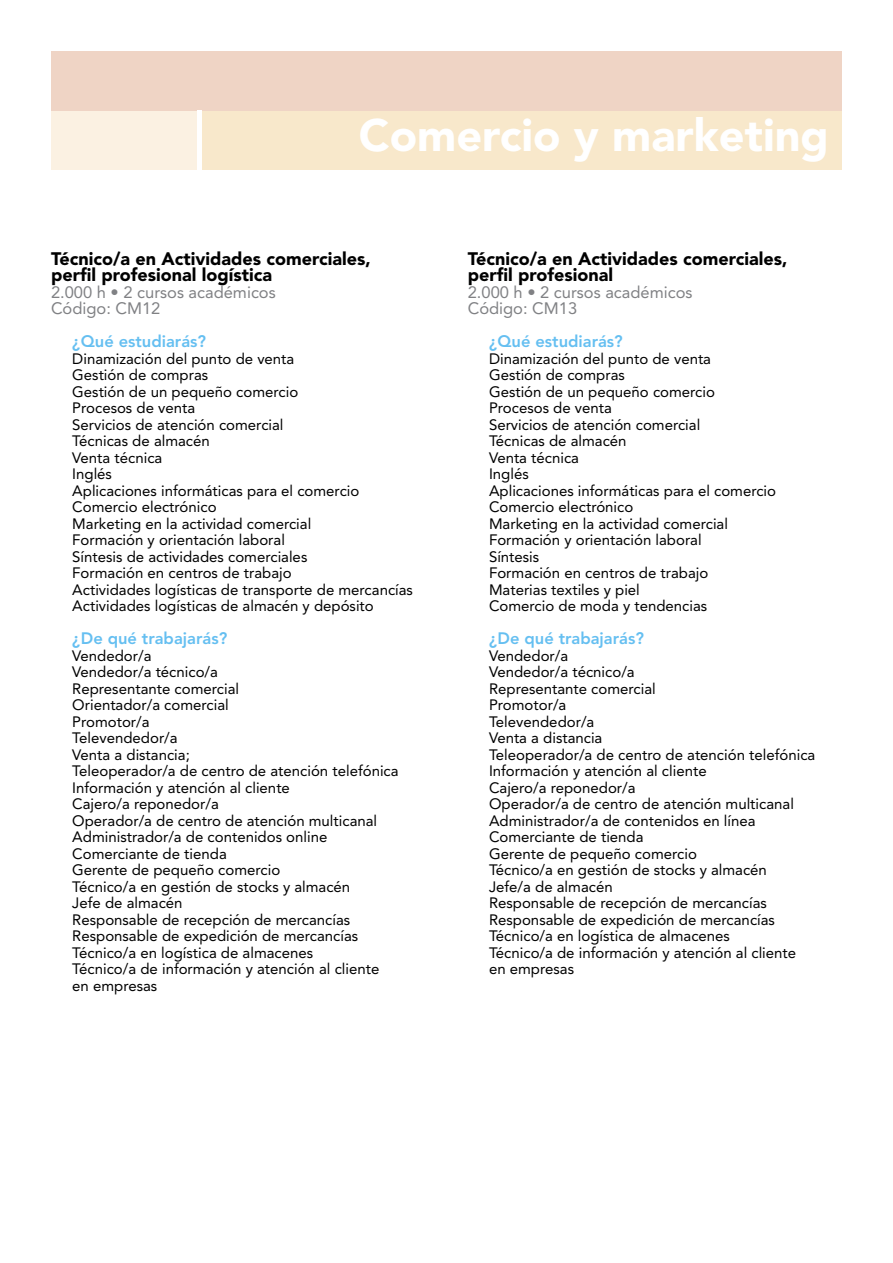
<style>
.page{position:relative;width:893px;height:1263px;background:#fff}
.page>*{position:absolute;margin:0;border:0;box-sizing:border-box;transform-origin:0 0}
.t1{font:900 45px "Avenir LT Std";color:#fff}
.curs{font:900 18px/16.5px "Avenir LT Std";color:#000}
.Codi{font:16.5px "Avenir LT Std";color:#808184}
.pregunta{font:800 16.5px "Avenir LT Std";color:#65bff1}
.text{font:15px/16.5px "Avenir LT Std";color:#000}
</style>
<div class="page">
<div style="left:51px;top:111px;width:791px;height:59px;background:#f8e8cb"></div>
<div style="left:51px;top:111px;width:149px;height:59px;background:#fbf1e2"></div>
<div style="left:51px;top:51px;width:791px;height:60px;background:#efd4c5"></div>
<hr style="left:198px;top:111px;width:4px;height:59px;background:#fff">
<p class="t1" style="left:359px;top:108px;width:471px">Comercio y marketing</p>
<p class="curs" style="left:51px;top:250px;width:321px">Técnico/a en Actividades comerciales, perfil profesional logística</p>
<p class="Codi" style="left:51px;top:282px;width:226px">2.000 h • 2 cursos académicos</p>
<p class="Codi" style="left:51px;top:299px;width:111px">Código: CM12</p>
<p class="pregunta" style="left:72px;top:331px;width:135px">¿Qué estudiarás?</p>
<p class="text" style="left:72px;top:350px;width:224px">Dinamización del punto de venta</p>
<p class="text" style="left:72px;top:367px;width:137px">Gestión de compras</p>
<p class="text" style="left:72px;top:383px;width:228px">Gestión de un pequeño comercio</p>
<p class="text" style="left:72px;top:400px;width:124px">Procesos de venta</p>
<p class="text" style="left:72px;top:416px;width:213px">Servicios de atención comercial</p>
<p class="text" style="left:72px;top:433px;width:139px">Técnicas de almacén</p>
<p class="text" style="left:72px;top:449px;width:92px">Venta técnica</p>
<p class="text" style="left:72px;top:466px;width:41px">Inglés</p>
<p class="text" style="left:72px;top:482px;width:289px">Aplicaciones informáticas para el comercio</p>
<p class="text" style="left:72px;top:499px;width:146px">Comercio electrónico</p>
<p class="text" style="left:72px;top:515px;width:240px">Marketing en la actividad comercial</p>
<p class="text" style="left:72px;top:532px;width:214px">Formación y orientación laboral</p>
<p class="text" style="left:72px;top:548px;width:237px">Síntesis de actividades comerciales</p>
<p class="text" style="left:72px;top:565px;width:221px">Formación en centros de trabajo</p>
<p class="text" style="left:72px;top:581px;width:342px">Actividades logísticas de transporte de mercancías</p>
<p class="text" style="left:72px;top:598px;width:303px">Actividades logísticas de almacén y depósito</p>
<p class="pregunta" style="left:72px;top:628px;width:156px">¿De qué trabajarás?</p>
<p class="text" style="left:72px;top:647px;width:81px">Vendedor/a</p>
<p class="text" style="left:72px;top:664px;width:147px">Vendedor/a técnico/a</p>
<p class="text" style="left:72px;top:680px;width:168px">Representante comercial</p>
<p class="text" style="left:72px;top:697px;width:158px">Orientador/a comercial</p>
<p class="text" style="left:72px;top:713px;width:79px">Promotor/a</p>
<p class="text" style="left:72px;top:730px;width:107px">Televendedor/a</p>
<p class="text" style="left:72px;top:746px;width:119px">Venta a distancia;</p>
<p class="text" style="left:72px;top:763px;width:328px">Teleoperador/a de centro de atención telefónica</p>
<p class="text" style="left:72px;top:779px;width:219px">Información y atención al cliente</p>
<p class="text" style="left:72px;top:796px;width:148px">Cajero/a reponedor/a</p>
<p class="text" style="left:72px;top:812px;width:306px">Operador/a de centro de atención multicanal</p>
<p class="text" style="left:72px;top:829px;width:257px">Administrador/a de contenidos online</p>
<p class="text" style="left:72px;top:845px;width:156px">Comerciante de tienda</p>
<p class="text" style="left:72px;top:862px;width:209px">Gerente de pequeño comercio</p>
<p class="text" style="left:72px;top:878px;width:279px">Técnico/a en gestión de stocks y almacén</p>
<p class="text" style="left:72px;top:895px;width:112px">Jefe de almacén</p>
<p class="text" style="left:72px;top:911px;width:279px">Responsable de recepción de mercancías</p>
<p class="text" style="left:72px;top:928px;width:287px">Responsable de expedición de mercancías</p>
<p class="text" style="left:72px;top:944px;width:242px">Técnico/a en logística de almacenes</p>
<p class="text" style="left:72px;top:961px;width:309px">Técnico/a de información y atención al cliente en empresas</p>
<p class="curs" style="left:468px;top:250px;width:321px">Técnico/a en Actividades comerciales, perfil profesional</p>
<p class="Codi" style="left:468px;top:282px;width:226px">2.000 h • 2 cursos académicos</p>
<p class="Codi" style="left:468px;top:299px;width:111px">Código: CM13</p>
<p class="pregunta" style="left:489px;top:331px;width:135px">¿Qué estudiarás?</p>
<p class="text" style="left:489px;top:350px;width:224px">Dinamización del punto de venta</p>
<p class="text" style="left:489px;top:367px;width:137px">Gestión de compras</p>
<p class="text" style="left:489px;top:383px;width:228px">Gestión de un pequeño comercio</p>
<p class="text" style="left:489px;top:400px;width:124px">Procesos de venta</p>
<p class="text" style="left:489px;top:416px;width:213px">Servicios de atención comercial</p>
<p class="text" style="left:489px;top:433px;width:139px">Técnicas de almacén</p>
<p class="text" style="left:489px;top:449px;width:92px">Venta técnica</p>
<p class="text" style="left:489px;top:466px;width:41px">Inglés</p>
<p class="text" style="left:489px;top:482px;width:289px">Aplicaciones informáticas para el comercio</p>
<p class="text" style="left:489px;top:499px;width:146px">Comercio electrónico</p>
<p class="text" style="left:489px;top:515px;width:240px">Marketing en la actividad comercial</p>
<p class="text" style="left:489px;top:532px;width:214px">Formación y orientación laboral</p>
<p class="text" style="left:489px;top:548px;width:52px">Síntesis</p>
<p class="text" style="left:489px;top:565px;width:221px">Formación en centros de trabajo</p>
<p class="text" style="left:489px;top:581px;width:152px">Materias textiles y piel</p>
<p class="text" style="left:489px;top:598px;width:220px">Comercio de moda y tendencias</p>
<p class="pregunta" style="left:489px;top:628px;width:156px">¿De qué trabajarás?</p>
<p class="text" style="left:489px;top:647px;width:81px">Vendedor/a</p>
<p class="text" style="left:489px;top:664px;width:147px">Vendedor/a técnico/a</p>
<p class="text" style="left:489px;top:680px;width:168px">Representante comercial</p>
<p class="text" style="left:489px;top:697px;width:79px">Promotor/a</p>
<p class="text" style="left:489px;top:713px;width:107px">Televendedor/a</p>
<p class="text" style="left:489px;top:730px;width:115px">Venta a distancia</p>
<p class="text" style="left:489px;top:746px;width:328px">Teleoperador/a de centro de atención telefónica</p>
<p class="text" style="left:489px;top:763px;width:219px">Información y atención al cliente</p>
<p class="text" style="left:489px;top:779px;width:148px">Cajero/a reponedor/a</p>
<p class="text" style="left:489px;top:796px;width:306px">Operador/a de centro de atención multicanal</p>
<p class="text" style="left:489px;top:812px;width:268px">Administrador/a de contenidos en línea</p>
<p class="text" style="left:489px;top:829px;width:156px">Comerciante de tienda</p>
<p class="text" style="left:489px;top:845px;width:209px">Gerente de pequeño comercio</p>
<p class="text" style="left:489px;top:862px;width:279px">Técnico/a en gestión de stocks y almacén</p>
<p class="text" style="left:489px;top:878px;width:125px">Jefe/a de almacén</p>
<p class="text" style="left:489px;top:895px;width:279px">Responsable de recepción de mercancías</p>
<p class="text" style="left:489px;top:911px;width:287px">Responsable de expedición de mercancías</p>
<p class="text" style="left:489px;top:928px;width:242px">Técnico/a en logística de almacenes</p>
<p class="text" style="left:489px;top:944px;width:309px">Técnico/a de información y atención al cliente en empresas</p>
</div>
